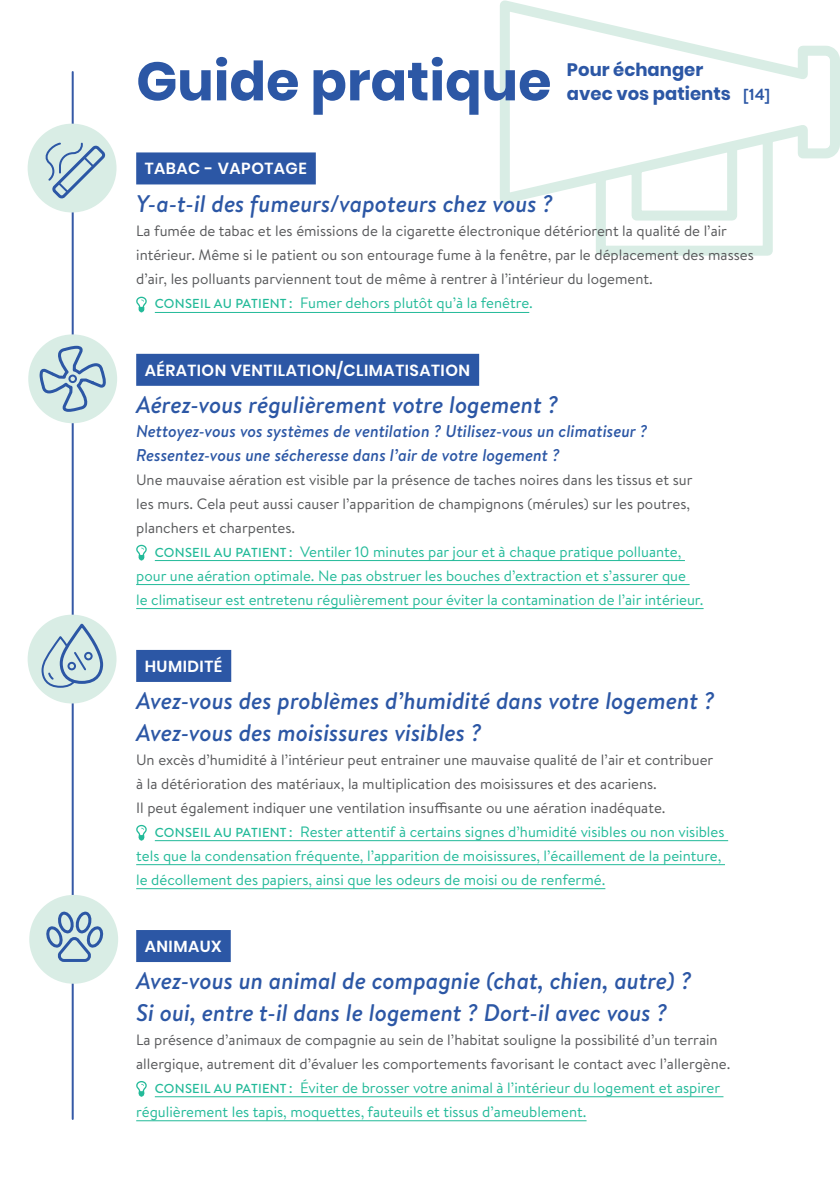
<style>
.page{position:relative;width:840px;height:1191px;background:#fff}
.page>*{position:absolute;margin:0;border:0;box-sizing:border-box;transform-origin:0 0}
.t1{font:700 54px "Poppins";color:#2c57a5}
.t2{font:italic 500 24px/32px "Brandon Text";color:#2c57a5}
.t3{font:700 18px/24px "Poppins";color:#2c57a5}
.t4{font:italic 500 17px/24px "Brandon Text";color:#2c57a5}
.t5{font:600 16px "Poppins";letter-spacing:.03em;color:#fff}
.t6{font:700 16px "Brandon Text";color:#2c57a5}
.t7{font:15px/24px "Brandon Text";color:#57585a}
.t8{font:15px/24px "Brandon Text";color:#23ba99}
.s1{font-weight:500;font-size:13px}
</style>
<div class="page">
<hr style="left:72px;top:72px;width:2px;height:1047px;background:#3559a6">
<div style="left:28px;top:124px;width:88px;height:88px;background:#d9ede5;border-radius:50%"></div>
<svg style="left:39px;top:141px;width:69px;height:60px"></svg>
<svg style="left:500px;top:0;width:339px;height:256px"></svg>
<div style="left:136px;top:152px;width:179px;height:32px;background:#2c57a5"></div>
<hr style="left:155px;top:312px;width:374px;height:1px;background:#23ba99">
<div style="left:136px;top:354px;width:343px;height:32px;background:#2c57a5"></div>
<hr style="left:155px;top:560px;width:529px;height:1px;background:#23ba99">
<hr style="left:136px;top:584px;width:553px;height:1px;background:#23ba99">
<hr style="left:136px;top:608px;width:567px;height:1px;background:#23ba99">
<div style="left:136px;top:650px;width:95px;height:32px;background:#2c57a5"></div>
<hr style="left:155px;top:840px;width:572px;height:1px;background:#23ba99">
<hr style="left:136px;top:864px;width:588px;height:1px;background:#23ba99">
<hr style="left:136px;top:888px;width:469px;height:1px;background:#23ba99">
<div style="left:136px;top:930px;width:95px;height:32px;background:#2c57a5"></div>
<hr style="left:155px;top:1096px;width:568px;height:1px;background:#23ba99">
<hr style="left:136px;top:1120px;width:450px;height:1px;background:#23ba99">
<svg style="left:136px;top:297px;width:11px;height:15px"></svg>
<svg style="left:136px;top:545px;width:11px;height:15px"></svg>
<svg style="left:136px;top:825px;width:11px;height:15px"></svg>
<svg style="left:136px;top:1081px;width:11px;height:15px"></svg>
<div style="left:28px;top:334px;width:89px;height:89px;background:#d9ede5;border-radius:50%"></div>
<svg style="left:38px;top:344px;width:72px;height:70px"></svg>
<div style="left:68px;top:374px;width:9px;height:9px;border:2px solid #2c57a5;border-radius:50%"></div>
<div style="left:28px;top:614px;width:88px;height:89px;background:#d9ede5;border-radius:50%"></div>
<div style="left:60px;top:623px;width:43px;height:61px;border:3px solid #2c57a5;border-radius:19px"></div>
<svg style="left:41px;top:634px;width:53px;height:54px"></svg>
<div style="left:29px;top:895px;width:89px;height:88px;background:#d9ede5;border-radius:50%"></div>
<svg style="left:47px;top:908px;width:59px;height:54px"></svg>
<h1 class="t1" style="left:136px;top:50px;width:416px">Guide pratique</h1>
<p class="t3" style="left:566px;top:58px;width:165px">Pour échanger avec vos patients</p>
<p class="t6" style="left:742px;top:84px;width:29px">[14]</p>
<p class="t5" style="left:145px;top:160px;width:163px">TABAC - VAPOTAGE</p>
<h2 class="t2" style="left:136px;top:188px;width:418px">Y-a-t-il des fumeurs/vapoteurs chez vous ?</h2>
<p class="t7" style="left:136px;top:219px;width:592px">La fumée de tabac et les émissions de la cigarette électronique détériorent la qualité de l’air</p>
<p class="t7" style="left:136px;top:243px;width:618px">intérieur. Même si le patient ou son entourage fume à la fenêtre, par le déplacement des masses</p>
<p class="t7" style="left:136px;top:267px;width:518px">d’air, les polluants parviennent tout de même à rentrer à l’intérieur du logement.</p>
<p class="t8" style="left:155px;top:291px;width:379px"><span class="s1">CONSEIL AU PATIENT</span> : Fumer dehors plutôt qu’à la fenêtre.</p>
<p class="t5" style="left:145px;top:361px;width:327px">AÉRATION VENTILATION/CLIMATISATION</p>
<h2 class="t2" style="left:136px;top:388px;width:423px">Aérez-vous régulièrement votre logement ?</h2>
<p class="t4" style="left:136px;top:418px;width:512px">Nettoyez-vous vos systèmes de ventilation ? Utilisez-vous un climatiseur ?<br>Ressentez-vous une sécheresse dans l’air de votre logement ?</p>
<p class="t7" style="left:136px;top:467px;width:557px">Une mauvaise aération est visible par la présence de taches noires dans les tissus et sur les murs. Cela peut aussi causer l’apparition de champignons (mérules) sur les poutres, planchers et charpentes.</p>
<p class="t8" style="left:136px;top:539px;width:568px;text-indent:19px"><span class="s1">CONSEIL AU PATIENT</span> : Ventiler 10 minutes par jour et à chaque pratique polluante, pour une aération optimale. Ne pas obstruer les bouches d’extraction et s’assurer que<br>le climatiseur est entretenu régulièrement pour éviter la contamination de l’air intérieur.</p>
<p class="t5" style="left:145px;top:657px;width:79px">HUMIDITÉ</p>
<h2 class="t2" style="left:136px;top:684px;width:579px">Avez-vous des problèmes d’humidité dans votre logement ?<br>Avez-vous des moisissures visibles ?</h2>
<p class="t7" style="left:136px;top:747px;width:578px">Un excès d’humidité à l’intérieur peut entrainer une mauvaise qualité de l’air et contribuer à la détérioration des matériaux, la multiplication des moisissures et des acariens.<br>Il peut également indiquer une ventilation insuffisante ou une aération inadéquate.</p>
<p class="t8" style="left:136px;top:819px;width:589px;text-indent:19px"><span class="s1">CONSEIL AU PATIENT</span> : Rester attentif à certains signes d’humidité visibles ou non visibles tels que la condensation fréquente, l’apparition de moisissures, l’écaillement de la peinture, le décollement des papiers, ainsi que les odeurs de moisi ou de renfermé.</p>
<p class="t5" style="left:145px;top:937px;width:79px">ANIMAUX</p>
<h2 class="t2" style="left:136px;top:964px;width:556px">Avez-vous un animal de compagnie (chat, chien, autre) ?<br>Si oui, entre t-il dans le logement ? Dort-il avec vous ?</h2>
<p class="t7" style="left:136px;top:1027px;width:582px">La présence d’animaux de compagnie au sein de l’habitat souligne la possibilité d’un terrain</p>
<p class="t7" style="left:136px;top:1051px;width:595px">allergique, autrement dit d’évaluer les comportements favorisant le contact avec l’allergène.</p>
<p class="t8" style="left:155px;top:1075px;width:566px"><span class="s1">CONSEIL AU PATIENT</span> : Éviter de brosser votre animal à l’intérieur du logement et aspirer</p>
<p class="t8" style="left:136px;top:1099px;width:451px">régulièrement les tapis, moquettes, fauteuils et tissus d’ameublement.</p>
</div>
